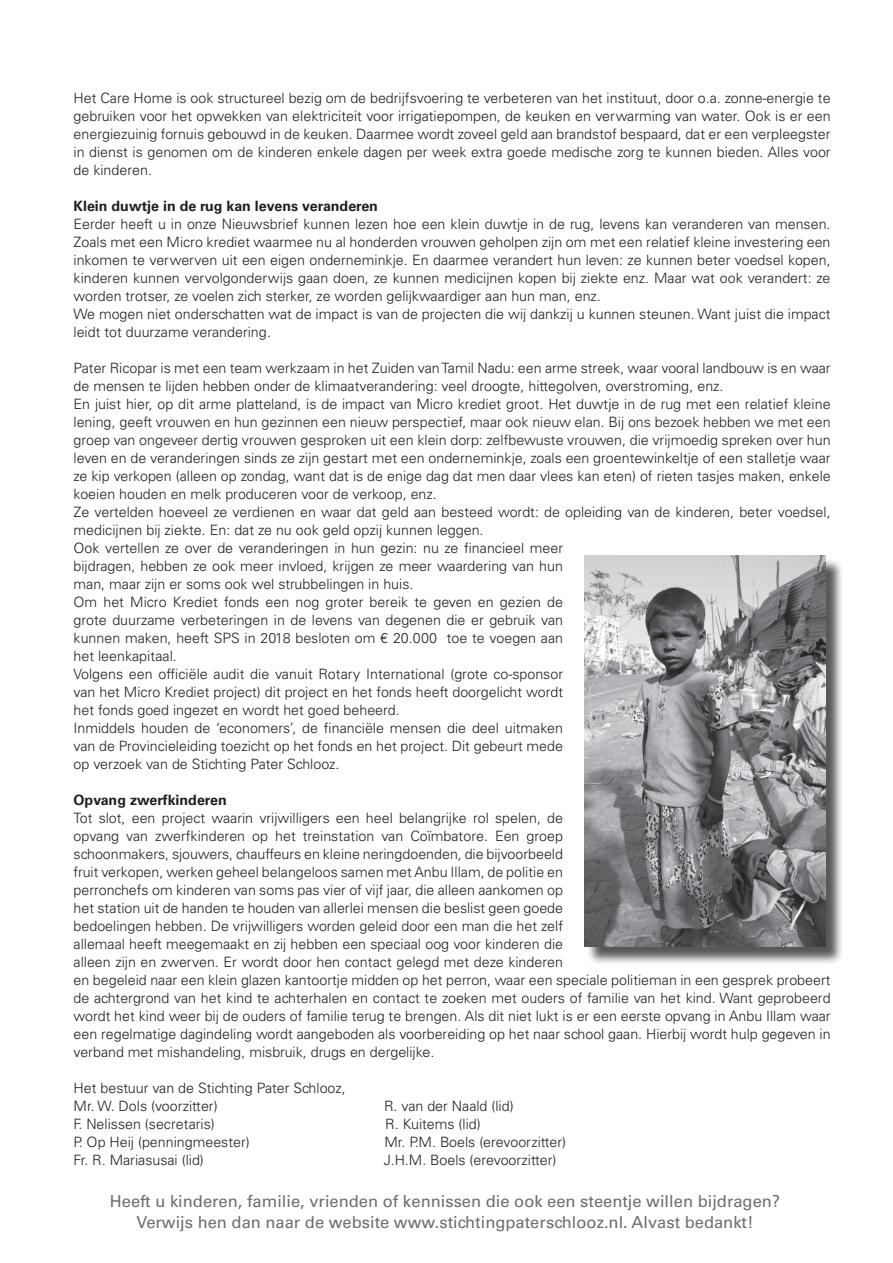
<style>
.page{position:relative;width:893px;height:1263px;background:#fff}
.page>*{position:absolute;margin:0;border:0;box-sizing:border-box;transform-origin:0 0}
.t1{font:16.5px/21px "Univers LT Std";color:#6c6d70;text-align:center}
.t2{font:300 14.25px/18px "Univers LT Std";color:#231f20}
.t3{font:700 14.25px "Univers LT Std";color:#231f20}
</style>
<div class="page">
<div style="left:587px;top:558px;width:257px;height:408px;background:#231f20;opacity:.75"></div>
<img style="left:584px;top:556px;width:241px;height:391px">
<p class="t2" style="left:74px;top:89px;width:759px;text-align:justify">Het Care Home is ook structureel bezig om de bedrijfsvoering te verbeteren van het instituut, door o.a. zonne-energie te gebruiken voor het opwekken van elektriciteit voor irrigatiepompen, de keuken en verwarming van water. Ook is er een energiezuinig fornuis gebouwd in de keuken. Daarmee wordt zoveel geld aan brandstof bespaard, dat er een verpleegster in dienst is genomen om de kinderen enkele dagen per week extra goede medische zorg te kunnen bieden. Alles voor de kinderen.</p>
<p class="t3" style="left:74px;top:198px;width:306px">Klein duwtje in de rug kan levens veranderen</p>
<p class="t2" style="left:74px;top:215px;width:759px">Eerder heeft u in onze Nieuwsbrief kunnen lezen hoe een klein duwtje in de rug, levens kan veranderen van mensen.<br>Zoals met een Micro krediet waarmee nu al honderden vrouwen geholpen zijn om met een relatief kleine investering een inkomen te verwerven uit een eigen onderneminkje. En daarmee verandert hun leven: ze kunnen beter voedsel kopen, kinderen kunnen vervolgonderwijs gaan doen, ze kunnen medicijnen kopen bij ziekte enz. Maar wat ook verandert: ze worden trotser, ze voelen zich sterker, ze worden gelijkwaardiger aan hun man, enz.<br>We mogen niet onderschatten wat de impact is van de projecten die wij dankzij u kunnen steunen. Want juist die impact leidt tot duurzame verandering.</p>
<p class="t2" style="left:74px;top:359px;width:759px">Pater Ricopar is met een team werkzaam in het Zuiden van Tamil Nadu: een arme streek, waar vooral landbouw is en waar de mensen te lijden hebben onder de klimaatverandering: veel droogte, hittegolven, overstroming, enz.<br>En juist hier, op dit arme platteland, is de impact van Micro krediet groot. Het duwtje in de rug met een relatief kleine lening, geeft vrouwen en hun gezinnen een nieuw perspectief, maar ook nieuw elan. Bij ons bezoek hebben we met een groep van ongeveer dertig vrouwen gesproken uit een klein dorp: zelfbewuste vrouwen, die vrijmoedig spreken over hun leven en de veranderingen sinds ze zijn gestart met een onderneminkje, zoals een groentewinkeltje of een stalletje waar ze kip verkopen (alleen op zondag, want dat is de enige dag dat men daar vlees kan eten) of rieten tasjes maken, enkele koeien houden en melk produceren voor de verkoop, enz.<br>Ze vertelden hoeveel ze verdienen en waar dat geld aan besteed wordt: de opleiding van de kinderen, beter voedsel, medicijnen bij ziekte. En: dat ze nu ook geld opzij kunnen leggen.<br>Ook vertellen ze over de veranderingen in hun gezin: nu ze financieel meer<br>bijdragen, hebben ze ook meer invloed, krijgen ze meer waardering van hun<br>man, maar zijn er soms ook wel strubbelingen in huis.<br>Om het Micro Krediet fonds een nog groter bereik te geven en gezien de<br>grote duurzame verbeteringen in de levens van degenen die er gebruik van<br>kunnen maken, heeft SPS in 2018 besloten om € 20.000 toe te voegen aan<br>het leenkapitaal.<br>Volgens een officiële audit die vanuit Rotary International (grote co-sponsor<br>van het Micro Krediet project) dit project en het fonds heeft doorgelicht wordt<br>het fonds goed ingezet en wordt het goed beheerd.<br>Inmiddels houden de ‘economers’, de financiële mensen die deel uitmaken<br>van de Provincieleiding toezicht op het fonds en het project. Dit gebeurt mede<br>op verzoek van de Stichting Pater Schlooz.</p>
<p class="t3" style="left:74px;top:792px;width:155px">Opvang zwerfkinderen</p>
<p class="t2" style="left:74px;top:809px;width:759px">Tot slot, een project waarin vrijwilligers een heel belangrijke rol spelen, de<br>opvang van zwerfkinderen op het treinstation van Coïmbatore. Een groep<br>schoonmakers, sjouwers, chauffeurs en kleine neringdoenden, die bijvoorbeeld<br>fruit verkopen, werken geheel belangeloos samen met Anbu Illam, de politie en<br>perronchefs om kinderen van soms pas vier of vijf jaar, die alleen aankomen op<br>het station uit de handen te houden van allerlei mensen die beslist geen goede<br>bedoelingen hebben. De vrijwilligers worden geleid door een man die het zelf<br>allemaal heeft meegemaakt en zij hebben een speciaal oog voor kinderen die<br>alleen zijn en zwerven. Er wordt door hen contact gelegd met deze kinderen<br>en begeleid naar een klein glazen kantoortje midden op het perron, waar een speciale politieman in een gesprek probeert de achtergrond van het kind te achterhalen en contact te zoeken met ouders of familie van het kind. Want geprobeerd wordt het kind weer bij de ouders of familie terug te brengen. Als dit niet lukt is er een eerste opvang in Anbu Illam waar een regelmatige dagindeling wordt aangeboden als voorbereiding op het naar school gaan. Hierbij wordt hulp gegeven in verband met mishandeling, misbruik, drugs en dergelijke.</p>
<p class="t2" style="left:74px;top:1079px;width:274px">Het bestuur van de Stichting Pater Schlooz,<br>Mr. W. Dols (voorzitter)</p>
<p class="t2" style="left:384px;top:1097px;width:131px">R. van der Naald (lid)</p>
<p class="t2" style="left:74px;top:1115px;width:143px">F. Nelissen (secretaris)</p>
<p class="t2" style="left:385px;top:1115px;width:97px">R. Kuitems (lid)</p>
<p class="t2" style="left:74px;top:1133px;width:178px">P. Op Heij (penningmeester)</p>
<p class="t2" style="left:384px;top:1133px;width:183px">Mr. P.M. Boels (erevoorzitter)</p>
<p class="t2" style="left:74px;top:1151px;width:132px">Fr. R. Mariasusai (lid)</p>
<p class="t2" style="left:384px;top:1151px;width:174px">J.H.M. Boels (erevoorzitter)</p>
<p class="t1" style="left:110px;top:1190px;width:672px">Heeft u kinderen, familie, vrienden of kennissen die ook een steentje willen bijdragen?<br>Verwijs hen dan naar de website www.stichtingpaterschlooz.nl. Alvast bedankt!</p>
</div>
